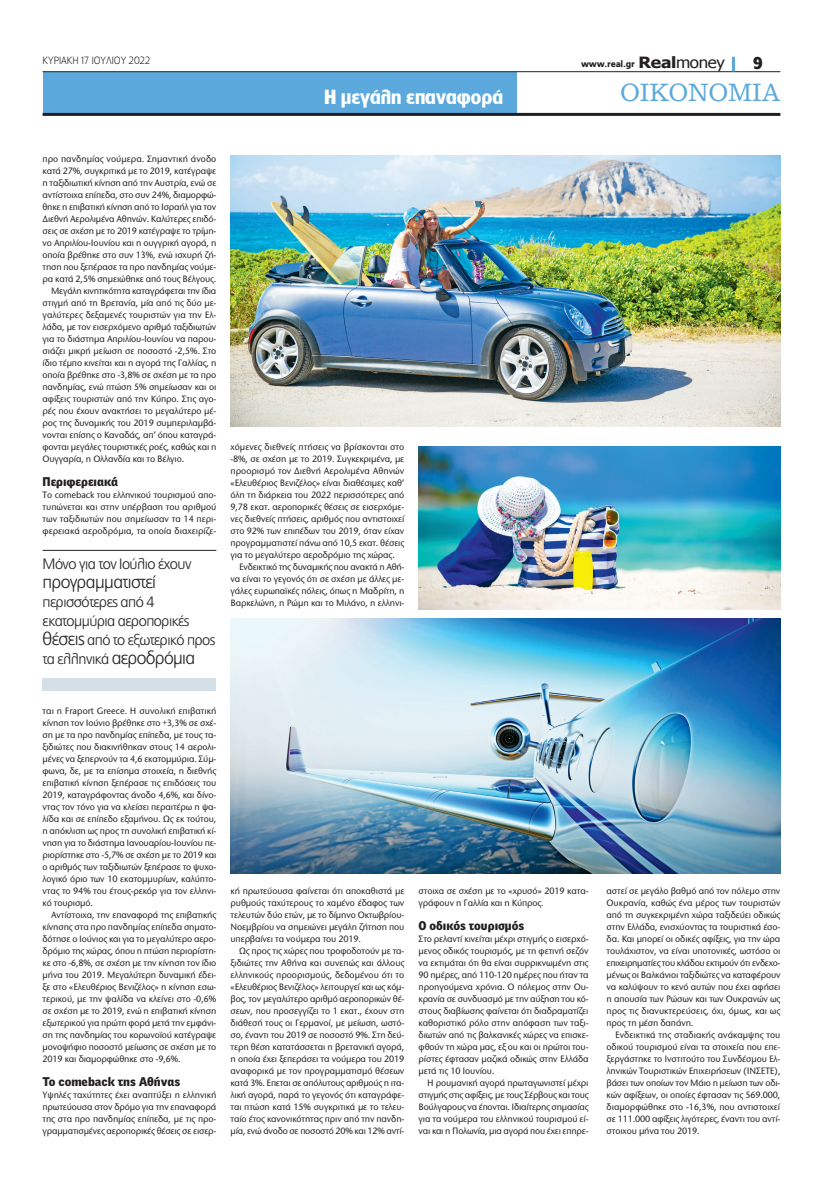
<style>
.page{position:relative;width:823px;height:1191px;background:#fff}
.page>*{position:absolute;margin:0;border:0;box-sizing:border-box;transform-origin:0 0}
.t1{font:24px "PF Clarendon";color:#5ba8dc;scale:.96 1}
.t2{font:700 19px "PF Lounge";color:#fff}
.NEW_motto_15pt{font:300 18px "PF Catalog";letter-spacing:-.035em;color:#231f20}
.t3{font:700 16px "PF Lounge";color:#231f20}
.NEW_motto_15pt-2{font:300 15px/19px "PF Catalog";letter-spacing:-.035em;color:#231f20}
.NEW_Mesotitlos{font:900 12px "PF Bell Gothic Text";letter-spacing:-.005em;color:#231f20}
.t4{font:300 10px "PF Lounge";letter-spacing:-.005em;color:#231f20;scale:.96 1}
.NEW_keimeno_esoxi{font:500 9.6px/12px "Stone Sans ITC Hel";letter-spacing:-.015em;color:#231f20;text-align:justify;scale:.96 1}
.NEW_keimeno{font:500 9.6px/12px "Stone Sans ITC Hel";letter-spacing:-.015em;color:#231f20;text-align:justify;scale:.96 1}
.t5{font:900 9px "PF Catalog";letter-spacing:-.02em;color:#231f20;scale:.96 1}
.s1{font-family:"Tahoma";font-weight:700;font-size:15.5px}
.s2{font-family:"Tahoma";font-weight:400;font-size:15.5px}
.s3{font-size:18px}
</style>
<div class="page">
<div style="left:43px;top:72px;width:473px;height:41px;background:#5ba8dc"></div>
<hr style="left:43px;top:71px;width:737px;height:1px;background:#231f20">
<hr style="left:43px;top:113px;width:737px;height:3px;background:#231f20">
<hr style="left:731px;top:57px;width:3px;height:14px;background:#5ba8dc">
<img style="left:230px;top:156px;width:550px;height:270px">
<div style="left:43px;top:678px;width:173px;height:12px;background:#d4e0e7"></div>
<hr style="left:43px;top:550px;width:173px;height:1px;background:#231f20">
<img style="left:418px;top:446px;width:362px;height:164px">
<img style="left:230px;top:619px;width:550px;height:254px">
<p class="t4" style="left:43px;top:55px;width:114px">ΚΥΡΙΑΚΗ 17 ΙΟΥΛΙΟΥ 2022</p>
<p class="t5" style="left:580px;top:59px;width:151px">www.real.gr <span class="s1">Real</span><span class="s2">money</span></p>
<p class="t3" style="left:752px;top:54px;width:11px">9</p>
<h2 class="t2" style="left:324px;top:86px;width:180px">Η μεγάλη επαναφορά</h2>
<h1 class="t1" style="left:620px;top:80px;width:168px">OIKONOMIA</h1>
<p class="NEW_keimeno" style="left:43px;top:153px;width:182px">προ πανδημίας νούμερα. Σημαντική άνοδο κατά 27%, συγκριτικά με το 2019, κατέγραψε η ταξιδιωτική κίνηση από την Αυστρία, ενώ σε αντίστοιχα επίπεδα, στο συν 24%, διαμορφώ&shy;θηκε η επιβατική κίνηση από το Ισραήλ για τον Διεθνή Αερολιμένα Αθηνών. Καλύτερες επιδό&shy;σεις σε σχέση με το 2019 κατέγραψε το τρίμη&shy;νο Απριλίου-Ιουνίου και η ουγγρική αγορά, η οποία βρέθηκε στο συν 13%, ενώ ισχυρή ζή&shy;τηση που ξεπέρασε τα προ πανδημίας νούμε&shy;ρα κατά 2,5% σημειώθηκε από τους Βέλγους.</p>
<p class="NEW_keimeno_esoxi" style="left:43px;top:285px;width:182px;text-indent:9px">Μεγάλη κινητικότητα καταγράφεται την ίδια στιγμή από τη Βρετανία, μία από τις δύο με&shy;γαλύτερες δεξαμενές τουριστών για την Ελ&shy;λάδα, με τον εισερχόμενο αριθμό ταξιδιωτών για το διάστημα Απριλίου-Ιουνίου να παρου&shy;σιάζει μικρή μείωση σε ποσοστό -2,5%. Στο ίδιο τέμπο κινείται και η αγορά της Γαλλίας, η οποία βρέθηκε στο -3,8% σε σχέση με τα προ πανδημίας, ενώ πτώση 5% σημείωσαν και οι αφίξεις τουριστών από την Κύπρο. Στις αγο&shy;ρές που έχουν ανακτήσει το μεγαλύτερο μέ&shy;ρος της δυναμικής του 2019 συμπεριλαμβά&shy;νονται επίσης ο Καναδάς, απ’ όπου καταγρά&shy;φονται μεγάλες τουριστικές ροές, καθώς και η Ουγγαρία, η Ολλανδία και το Βέλγιο.</p>
<p class="NEW_Mesotitlos" style="left:43px;top:474px;width:77px">Περιφερειακά</p>
<p class="NEW_keimeno" style="left:43px;top:489px;width:182px">Το comeback του ελληνικού τουρισμού απο&shy;τυπώνεται και στην υπέρβαση του αριθμού των ταξιδιωτών που σημείωσαν τα 14 περι&shy;φερειακά αεροδρόμια, τα οποία διαχειρίζε-</p>
<p class="NEW_motto_15pt-2" style="left:43px;top:554px;width:150px">Μόνο για τον Ιούλιο έχουν</p>
<p class="NEW_motto_15pt" style="left:43px;top:572px;width:115px">προγραμματιστεί</p>
<p class="NEW_motto_15pt-2" style="left:43px;top:592px;width:174px">περισσότερες από 4 εκατομμύρια αεροπορικές <span class="s3">θέσεις</span> από το εξωτερικό προς τα ελληνικά <span class="s3">αεροδρόμια</span></p>
<p class="NEW_keimeno" style="left:230px;top:441px;width:182px">χόμενες διεθνείς πτήσεις να βρίσκονται στο -8%, σε σχέση με το 2019. Συγκεκριμένα, με προορισμό τον Διεθνή Αερολιμένα Αθηνών «Ελευθέριος Βενιζέλος» είναι διαθέσιμες καθ’ όλη τη διάρκεια του 2022 περισσότερες από 9,78 εκατ. αεροπορικές θέσεις σε εισερχόμε&shy;νες διεθνείς πτήσεις, αριθμός που αντιστοιχεί στο 92% των επιπέδων του 2019, όταν είχαν προγραμματιστεί πάνω από 10,5 εκατ. θέσεις για το μεγαλύτερο αεροδρόμιο της χώρας.</p>
<p class="NEW_keimeno_esoxi" style="left:230px;top:561px;width:182px;text-indent:9px">Ενδεικτικό της δυναμικής που ανακτά η Αθή&shy;να είναι το γεγονός ότι σε σχέση με άλλες με&shy;γάλες ευρωπαϊκές πόλεις, όπως η Μαδρίτη, η Βαρκελώνη, η Ρώμη και το Μιλάνο, η ελληνι-</p>
<p class="NEW_keimeno" style="left:43px;top:705px;width:182px">ται η Fraport Greece. Η συνολική επιβατική κίνηση τον Ιούνιο βρέθηκε στο +3,3% σε σχέ&shy;ση με τα προ πανδημίας επίπεδα, με τους τα&shy;ξιδιώτες που διακινήθηκαν στους 14 αερολι&shy;μένες να ξεπερνούν τα 4,6 εκατομμύρια. Σύμ&shy;φωνα, δε, με τα επίσημα στοιχεία, η διεθνής επιβατική κίνηση ξεπέρασε τις επιδόσεις του 2019, καταγράφοντας άνοδο 4,6%, και δίνο&shy;ντας τον τόνο για να κλείσει περαιτέρω η ψα&shy;λίδα και σε επίπεδο εξαμήνου. Ως εκ τούτου, η απόκλιση ως προς τη συνολική επιβατική κί&shy;νηση για το διάστημα Ιανουαρίου-Ιουνίου πε&shy;ριορίστηκε στο -5,7% σε σχέση με το 2019 και ο αριθμός των ταξιδιωτών ξεπέρασε το ψυχο&shy;λογικό όριο των 10 εκατομμυρίων, καλύπτο&shy;ντας το 94% του έτους-ρεκόρ για τον ελληνι&shy;κό τουρισμό.</p>
<p class="NEW_keimeno_esoxi" style="left:43px;top:909px;width:182px;text-indent:9px">Αντίστοιχα, την επαναφορά της επιβατικής κίνησης στα προ πανδημίας επίπεδα σηματο&shy;δότησε ο Ιούνιος και για το μεγαλύτερο αερο&shy;δρόμιο της χώρας, όπου η πτώση περιορίστη&shy;κε στο -6,8%, σε σχέση με την κίνηση τον ίδιο μήνα του 2019. Μεγαλύτερη δυναμική έδει&shy;ξε στο «Ελευθέριος Βενιζέλος» η κίνηση εσω&shy;τερικού, με την ψαλίδα να κλείνει στο -0,6% σε σχέση με το 2019, ενώ η επιβατική κίνηση εξωτερικού για πρώτη φορά μετά την εμφάνι&shy;ση της πανδημίας του κορωνοϊού κατέγραψε μονοψήφιο ποσοστό μείωσης σε σχέση με το 2019 και διαμορφώθηκε στο -9,6%.</p>
<p class="NEW_Mesotitlos" style="left:43px;top:1074px;width:139px">Το comeback της Αθήνας</p>
<p class="NEW_keimeno" style="left:43px;top:1089px;width:182px">Υψηλές ταχύτητες έχει αναπτύξει η ελληνική πρωτεύουσα στον δρόμο για την επαναφορά της στα προ πανδημίας επίπεδα, με τις προ&shy;γραμματισμένες αεροπορικές θέσεις σε εισερ-</p>
<p class="NEW_keimeno_esoxi" style="left:230px;top:885px;width:182px">κή πρωτεύουσα φαίνεται ότι αποκαθιστά με ρυθμούς ταχύτερους το χαμένο έδαφος των τελευτών δύο ετών, με το δίμηνο Οκτωβρίου-Νοεμβρίου να σημειώνει μεγάλη ζήτηση που υπερβαίνει τα νούμερα του 2019.</p>
<p class="NEW_keimeno_esoxi" style="left:230px;top:945px;width:182px;text-indent:9px">Ως προς τις χώρες που τροφοδοτούν με τα&shy;ξιδιώτες την Αθήνα και συνεπώς και άλλους ελληνικούς προορισμούς, δεδομένου ότι το «Ελευθέριος Βενιζέλος» λειτουργεί και ως κόμ&shy;βος, τον μεγαλύτερο αριθμό αεροπορικών θέ&shy;σεων, που προσεγγίζει το 1 εκατ., έχουν στη διάθεσή τους οι Γερμανοί, με μείωση, ωστό&shy;σο, έναντι του 2019 σε ποσοστό 9%. Στη δεύ&shy;τερη θέση κατατάσσεται η βρετανική αγορά, η οποία έχει ξεπεράσει τα νούμερα του 2019 αναφορικά με τον προγραμματισμό θέσεων κατά 3%. Επεται σε απόλυτους αριθμούς η ιτα&shy;λική αγορά, παρά το γεγονός ότι καταγράφε&shy;ται πτώση κατά 15% συγκριτικά με το τελευ&shy;ταίο έτος κανονικότητας πριν από την πανδη&shy;μία, ενώ άνοδο σε ποσοστό 20% και 12% αντί-</p>
<p class="NEW_keimeno_esoxi" style="left:418px;top:885px;width:178px">στοιχα σε σχέση με το «χρυσό» 2019 κατα&shy;γράφουν η Γαλλία και η Κύπρος.</p>
<p class="NEW_Mesotitlos" style="left:418px;top:918px;width:107px">Ο οδικός τουρισμός</p>
<p class="NEW_keimeno" style="left:418px;top:933px;width:178px">Στο ρελαντί κινείται μέχρι στιγμής ο εισερχό&shy;μενος οδικός τουρισμός, με τη φετινή σεζόν να εκτιμάται ότι θα είναι συρρικνωμένη στις 90 ημέρες, από 110-120 ημέρες που ήταν τα προηγούμενα χρόνια. Ο πόλεμος στην Ου&shy;κρανία σε συνδυασμό με την αύξηση του κό&shy;στους διαβίωσης φαίνεται ότι διαδραματίζει καθοριστικό ρόλο στην απόφαση των ταξι&shy;διωτών από τις βαλκανικές χώρες να επισκε&shy;φθούν τη χώρα μας, εξ ου και οι πρώτοι του&shy;ρίστες έφτασαν μαζικά οδικώς στην Ελλάδα μετά τις 10 Ιουνίου.</p>
<p class="NEW_keimeno_esoxi" style="left:418px;top:1077px;width:178px;text-indent:9px">Η ρουμανική αγορά πρωταγωνιστεί μέχρι στιγμής στις αφίξεις, με τους Σέρβους και τους Βούλγαρους να έπονται. Ιδιαίτερης σημασίας για τα νούμερα του ελληνικού τουρισμού εί&shy;ναι και η Πολωνία, μια αγορά που έχει επηρε-</p>
<p class="NEW_keimeno_esoxi" style="left:606px;top:885px;width:182px">αστεί σε μεγάλο βαθμό από τον πόλεμο στην Ουκρανία, καθώς ένα μέρος των τουριστών από τη συγκεκριμένη χώρα ταξιδεύει οδικώς στην Ελλάδα, ενισχύοντας τα τουριστικά έσο&shy;δα. Και μπορεί οι οδικές αφίξεις, για την ώρα τουλάχιστον, να είναι υποτονικές, ωστόσο οι επιχειρηματίες του κλάδου εκτιμούν ότι ενδεχο&shy;μένως οι Βαλκάνιοι ταξιδιώτες να καταφέρουν να καλύψουν το κενό αυτών που έχει αφήσει η απουσία των Ρώσων και των Ουκρανών ως προς τις διανυκτερεύσεις, όχι, όμως, και ως προς τη μέση δαπάνη.</p>
<p class="NEW_keimeno_esoxi" style="left:606px;top:1029px;width:182px;text-indent:9px">Ενδεικτικά της σταδιακής ανάκαμψης του οδικού τουρισμού είναι τα στοιχεία που επε&shy;ξεργάστηκε το Ινστιτούτο του Συνδέσμου Ελ&shy;ληνικών Τουριστικών Επιχειρήσεων (ΙΝΣΕΤΕ), βάσει των οποίων τον Μάιο η μείωση των οδι&shy;κών αφίξεων, οι οποίες έφτασαν τις 569.000, διαμορφώθηκε στο -16,3%, που αντιστοιχεί σε 111.000 αφίξεις λιγότερες, έναντι του αντί&shy;στοιχου μήνα του 2019.</p>
</div>
